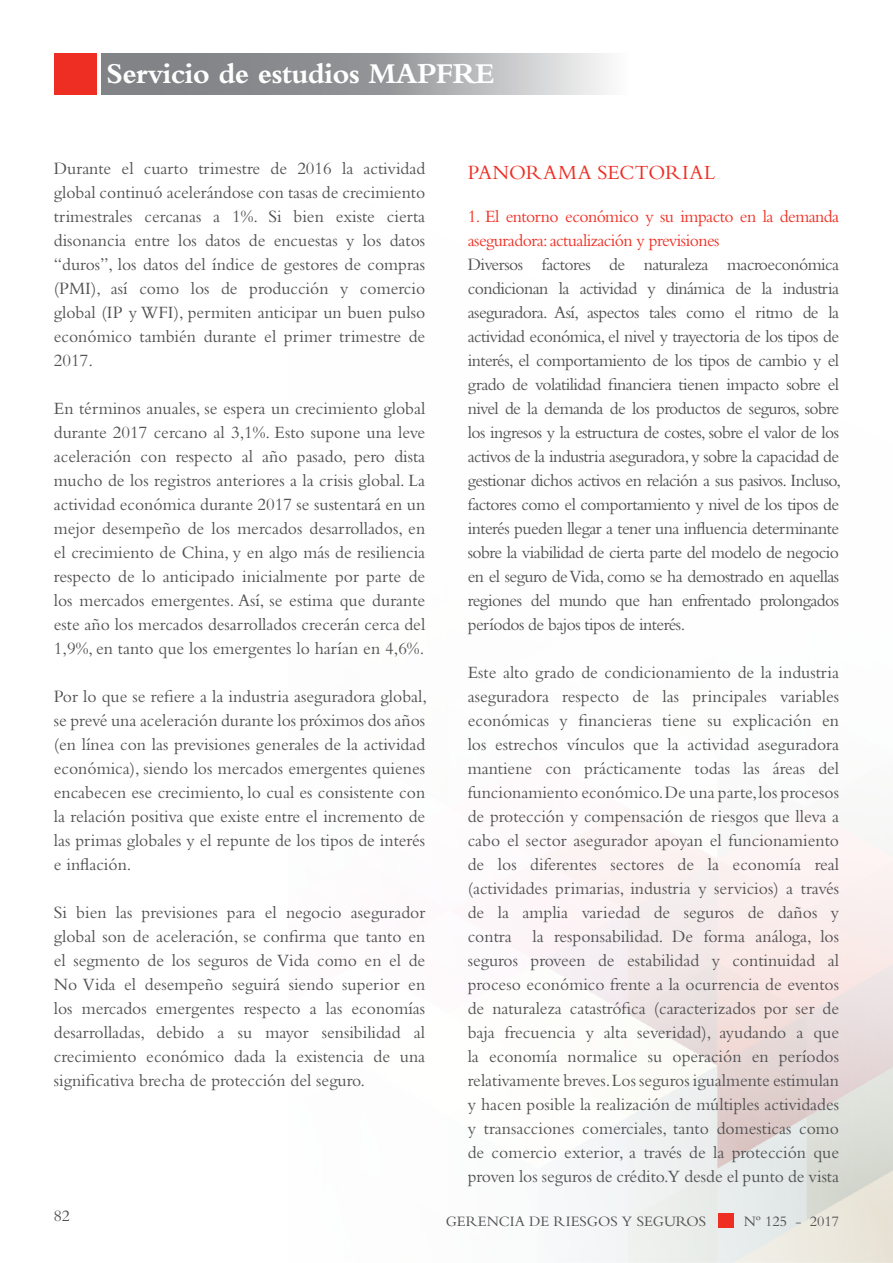
<style>
.page{position:relative;width:893px;height:1263px;background:#fff}
.page>*{position:absolute;margin:0;border:0;box-sizing:border-box;transform-origin:0 0}
.t1{font:700 30px "Bembo Std";letter-spacing:-.025em;color:#fff}
.t2{font:21px "Bembo Std";letter-spacing:.005em;color:#ee2e22}
.t3{font:18px/24px "Bembo Std";color:#505052;text-align:justify}
.t4{font:18px/24px "Bembo Std";letter-spacing:-.03em;color:#ef3024}
.t5{font:16.5px "Bembo Std";color:#505052}
.t6{font:15px "Bembo Std";color:#505052}
</style>
<div class="page">
<svg style="left:503px;top:808px;width:390px;height:455px"></svg>
<div style="left:54px;top:54px;width:43px;height:41px;background:#ee2e22"></div>
<svg style="left:101px;top:54px;width:506px;height:41px;background:#a1a3a5"></svg>
<div style="left:718px;top:1213px;width:15px;height:15px;background:#ee2e22"></div>
<h1 class="t1" style="left:106px;top:57px;width:390px">Servicio de estudios MAPFRE</h1>
<p class="t3" style="left:54px;top:156px;width:373px">Durante el cuarto trimestre de 2016 la actividad global continuó acelerándose con tasas de crecimiento trimestrales cercanas a 1%. Si bien existe cierta disonancia entre los datos de encuestas y los datos “duros”, los datos del índice de gestores de compras (PMI), así como los de producción y comercio global (IP y WFI), permiten anticipar un buen pulso económico también durante el primer trimestre de 2017.</p>
<p class="t3" style="left:54px;top:396px;width:373px">En términos anuales, se espera un crecimiento global durante 2017 cercano al 3,1%. Esto supone una leve aceleración con respecto al año pasado, pero dista mucho de los registros anteriores a la crisis global. La actividad económica durante 2017 se sustentará en un mejor desempeño de los mercados desarrollados, en el crecimiento de China, y en algo más de resiliencia respecto de lo anticipado inicialmente por parte de los mercados emergentes. Así, se estima que durante este año los mercados desarrollados crecerán cerca del 1,9%, en tanto que los emergentes lo harían en 4,6%.</p>
<p class="t3" style="left:54px;top:684px;width:375px">Por lo que se refiere a la industria aseguradora global, se prevé una aceleración durante los próximos dos años (en línea con las previsiones generales de la actividad económica), siendo los mercados emergentes quienes encabecen ese crecimiento, lo cual es consistente con la relación positiva que existe entre el incremento de las primas globales y el repunte de los tipos de interés e inflación.</p>
<p class="t3" style="left:54px;top:900px;width:373px">Si bien las previsiones para el negocio asegurador global son de aceleración, se confirma que tanto en el segmento de los seguros de Vida como en el de No Vida el desempeño seguirá siendo superior en los mercados emergentes respecto a las economías desarrolladas, debido a su mayor sensibilidad al crecimiento económico dada la existencia de una significativa brecha de protección del seguro.</p>
<p class="t5" style="left:54px;top:1206px;width:18px">82</p>
<p class="t2" style="left:468px;top:160px;width:249px">PANORAMA SECTORIAL</p>
<p class="t4" style="left:468px;top:204px;width:373px">1. El entorno económico y su impacto en la demanda aseguradora: actualización y previsiones</p>
<p class="t3" style="left:468px;top:252px;width:375px">Diversos factores de naturaleza macroeconómica condicionan la actividad y dinámica de la industria aseguradora. Así, aspectos tales como el ritmo de la actividad económica, el nivel y trayectoria de los tipos de interés, el comportamiento de los tipos de cambio y el grado de volatilidad financiera tienen impacto sobre el nivel de la demanda de los productos de seguros, sobre los ingresos y la estructura de costes, sobre el valor de los activos de la industria aseguradora, y sobre la capacidad de gestionar dichos activos en relación a sus pasivos. Incluso, factores como el comportamiento y nivel de los tipos de interés pueden llegar a tener una influencia determinante sobre la viabilidad de cierta parte del modelo de negocio en el seguro de Vida, como se ha demostrado en aquellas regiones del mundo que han enfrentado prolongados períodos de bajos tipos de interés.</p>
<p class="t3" style="left:468px;top:660px;width:373px">Este alto grado de condicionamiento de la industria aseguradora respecto de las principales variables económicas y financieras tiene su explicación en los estrechos vínculos que la actividad aseguradora mantiene con prácticamente todas las áreas del funcionamiento económico. De una parte, los procesos de protección y compensación de riesgos que lleva a cabo el sector asegurador apoyan el funcionamiento de los diferentes sectores de la economía real (actividades primarias, industria y servicios) a través de la amplia variedad de seguros de daños y contra la responsabilidad. De forma análoga, los seguros proveen de estabilidad y continuidad al proceso económico frente a la ocurrencia de eventos de naturaleza catastrófica (caracterizados por ser de baja frecuencia y alta severidad), ayudando a que la economía normalice su operación en períodos relativamente breves. Los seguros igualmente estimulan y hacen posible la realización de múltiples actividades y transacciones comerciales, tanto domesticas como de comercio exterior, a través de la protección que proven los seguros de crédito.Y desde el punto de vista</p>
<p class="t6" style="left:446px;top:1212px;width:262px">GERENCIA DE RIESGOS Y SEGUROS</p>
<p class="t6" style="left:744px;top:1212px;width:97px">Nº 125 - 2017</p>
</div>
